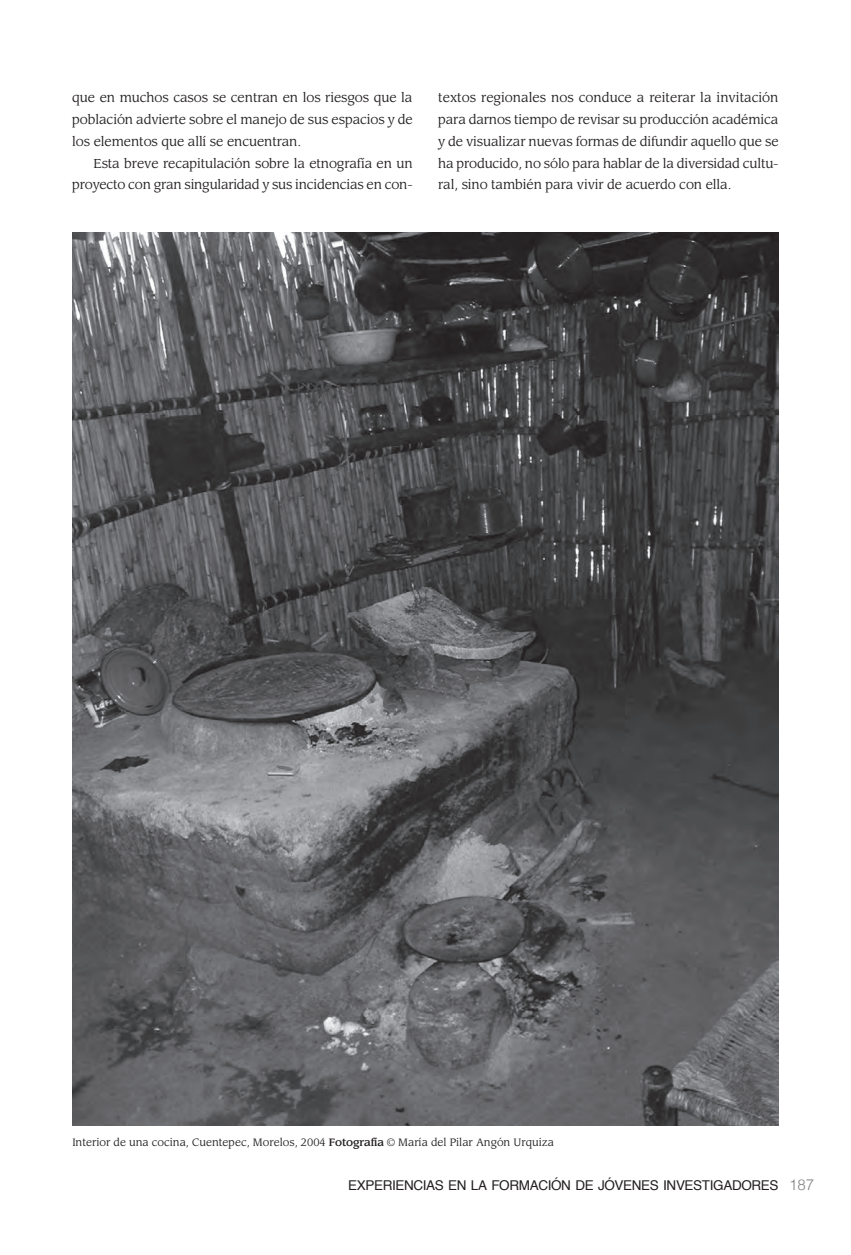
<style>
.page{position:relative;width:851px;height:1255px;background:#fff}
.page>*{position:absolute;margin:0;border:0;box-sizing:border-box;transform-origin:0 0}
.t1{font:300 15px "Helvetica";color:#808285}
.t2{font:13.5px "Helvetica";letter-spacing:-.025em;color:#231f20}
.t3{font:12.75px/21.8px "Leawood";letter-spacing:-.01em;color:#231f20;text-align:justify}
.t4{font:10.5px "Leawood";color:#231f20}
.s1{font-weight:500}
</style>
<div class="page">
<img style="left:72px;top:233px;width:706px;height:892px">
<p class="t3" style="left:72px;top:87px;width:342px">que en muchos casos se centran en los riesgos que la población advierte sobre el manejo de sus espacios y de los elementos que allí se encuentran.</p>
<p class="t3" style="left:72px;top:152px;width:342px;text-align:right">Esta breve recapitulación sobre la etnografía en un proyecto con gran singularidad y sus incidencias en con-</p>
<p class="t3" style="left:438px;top:87px;width:342px">textos regionales nos conduce a reiterar la invitación para darnos tiempo de revisar su producción académica y de visualizar nuevas formas de difundir aquello que se ha producido, no sólo para hablar de la diversidad cultu&shy;ral, sino también para vivir de acuerdo con ella.</p>
<p class="t4" style="left:72px;top:1135px;width:483px">Interior de una cocina, Cuentepec, Morelos, 2004 <span class="s1">Fotografía</span> © María del Pilar Angón Urquiza</p>
<p class="t2" style="left:348px;top:1175px;width:432px">EXPERIENCIAS EN LA FORMACIÓN DE JÓVENES INVESTIGADORES</p>
<p class="t1" style="left:789px;top:1172px;width:27px">187</p>
</div>
